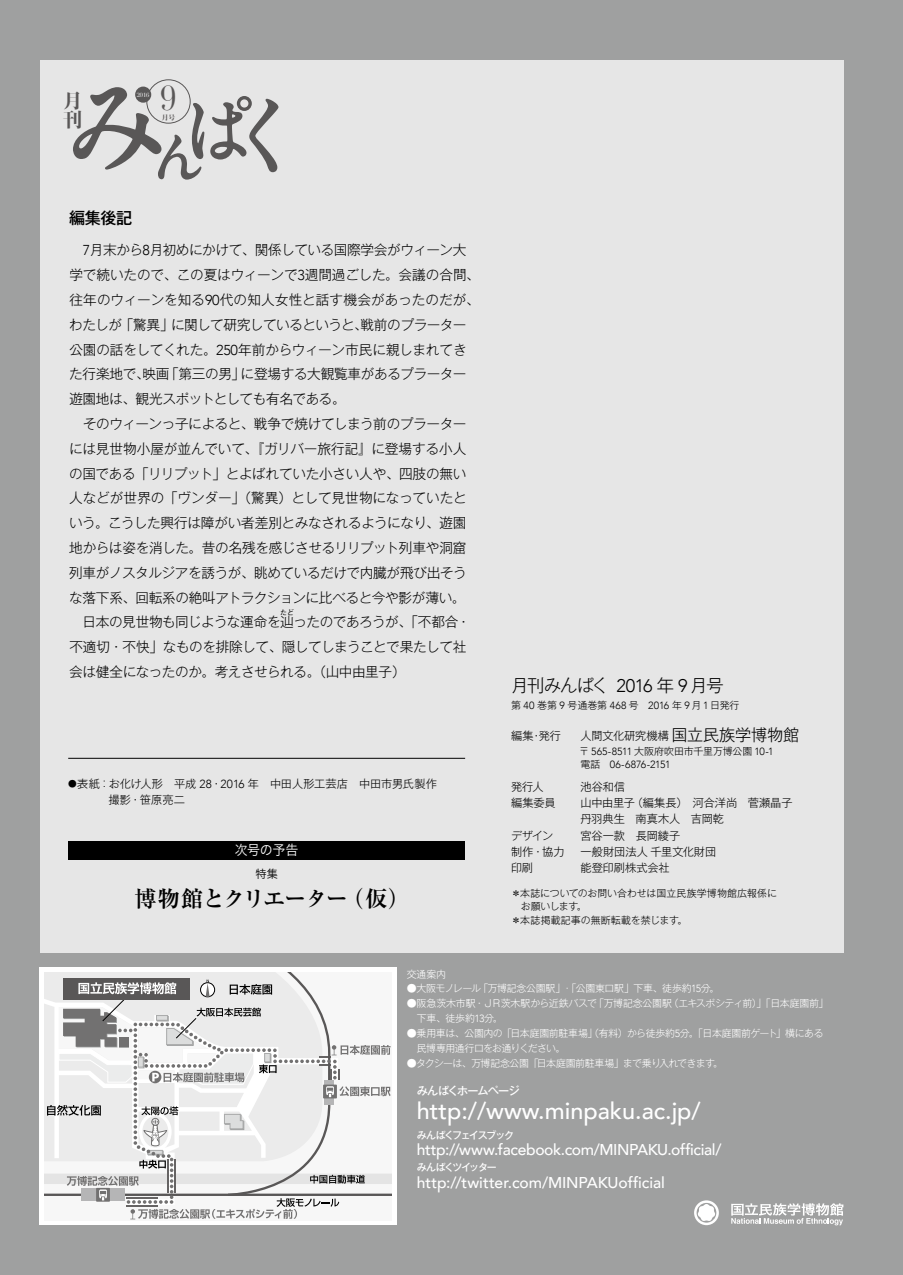
<style>
.page{position:relative;width:903px;height:1275px;background:#9fa0a0}
.page>*{position:absolute;margin:0;border:0;box-sizing:border-box;transform-origin:0 0}
.t1{font:33.95px "Didot LH";color:#595757;scale:.9 1}
.t2{font:500 23.45px "Avenir";color:#fff}
.t3{font:700 22.4px "Ryumin Pro";letter-spacing:-.06em;color:#000}
.t4{font:800 19.43px/19.4px "Kocho Std";color:#595757}
.t5{font:300 17.32px "Gothic MB101 Pro";letter-spacing:-.065em;color:#000}
.t6{font:300 16.1px "Gothic MB101 Pro";letter-spacing:-.005em;color:#000}
.t7{font:500 16.1px "Gothic MB101 Pro";color:#000}
.t8{font:500 15.58px "Avenir";letter-spacing:-.015em;color:#fff}
.t9{font:300 13.65px/24.8px "Gothic MB101 Pro";letter-spacing:-.025em;color:#000}
.t10{font:300 13.65px "Gothic MB101 Pro";letter-spacing:-.005em;color:#000}
.t11{font:300 13.65px "Gothic MB101 Pro";letter-spacing:.005em;color:#000}
.t12{font:13.65px "Hira Kaku Pro W3";letter-spacing:-.02em;color:#fff;scale:.95 1}
.t13{font:300 11.72px "Avenir";letter-spacing:.005em;color:#000}
.t14{font:300 11.2px "Gothic MB101 Pro";letter-spacing:-.005em;color:#000}
.t15{font:500 11.2px "Gothic MB101 Pro";letter-spacing:-.08em;color:#fff}
.t16{font:11.2px "Hira Kaku Pro W3";color:#000}
.t17{font:300 10.5px "Avenir";letter-spacing:-.015em;color:#000}
.t18{font:300 9.97px/14.9px "Gothic MB101 Pro";letter-spacing:-.03em;color:#fff}
.t19{font:300 9.97px/13.7px "Gothic MB101 Pro";color:#000}
.t20{font:300 9.97px/14.9px "Gothic MB101 Pro";letter-spacing:-.05em;color:#fff}
.t21{font:300 9.97px "Gothic MB101 Pro";letter-spacing:-.055em;color:#fff}
.t22{font:500 9.97px "Gothic MB101 Pro";letter-spacing:-.12em;color:#fff}
.t23{font:300 9.97px "Gothic MB101 Pro";letter-spacing:-.065em;color:#fff}
.t24{font:300 8.75px "Gothic MB101 Pro";color:#000}
.t25{font:300 6.83px "Gothic MB101 Pro";color:#000}
.t26{font:800 6.83px "Kocho Std";color:#595757}
.t27{font:5.95px "Didot LH";color:#fff}
.s1{font-family:"Avenir";font-size:14.35px}
.s2{font-family:"Gothic MB101 Pro";font-size:11.2px}
.s3{font-family:"Avenir";font-size:18.2px}
.s4{font-family:"Gothic MB101 Pro";font-size:9.97px}
.s5{font-family:"Avenir";font-size:10.5px}
</style>
<div class="page">
<div style="left:40px;top:60px;width:803px;height:892px;background:#e6e6e6"></div>
<div style="left:40px;top:967px;width:357px;height:258px;background:#fff"></div>
<div style="left:68px;top:841px;width:397px;height:18px;background:#000"></div>
<hr style="left:68px;top:758px;width:397px;height:1px;background:#000">
<div style="left:147px;top:80px;width:43px;height:43px;border:1px solid #595757;border-radius:50%"></div>
<svg style="left:73px;top:87px;width:205px;height:93px"></svg>
<svg style="left:694px;top:1200px;width:25px;height:25px"></svg>
<svg style="left:731px;top:1203px;width:112px;height:22px"></svg>
<hr style="left:45px;top:1194px;width:347px;height:2px;background:#595757">
<svg style="left:47px;top:972px;width:344px;height:247px"></svg>
<h3 class="t4" style="left:63px;top:88px;width:20px">月刊</h3>
<p class="t27" style="left:137px;top:92px;width:14px">2016</p>
<h1 class="t1" style="left:160px;top:78px;width:19px">9</h1>
<p class="t26" style="left:162px;top:112px;width:15px">月号</p>
<p class="t7" style="left:69px;top:205px;width:65px">編集後記</p>
<p class="t9" style="left:83px;top:236px;width:385px"><span class="s1">7</span>月末から<span class="s1">8</span>月初めにかけて、関係している国際学会がウィーン大</p>
<p class="t9" style="left:69px;top:261px;width:412px">学で続いたので、この夏はウィーンで<span class="s1">3</span>週間過ごした。会議の合間、</p>
<p class="t11" style="left:69px;top:288px;width:412px">往年のウィーンを知る<span class="s1">90</span>代の知人女性と話す機会があったのだが、</p>
<p class="t9" style="left:171px;top:310px;width:297px">に関して研究しているというと戦前のプラーター</p>
<p class="t9" style="left:354px;top:310px;width:15px">、</p>
<p class="t9" style="left:120px;top:310px;width:55px">「驚異」</p>
<p class="t9" style="left:69px;top:310px;width:54px">わたしが</p>
<p class="t9" style="left:69px;top:335px;width:399px">公園の話をしてくれた。<span class="s1">250</span>年前からウィーン市民に親しまれてき</p>
<p class="t9" style="left:241px;top:360px;width:227px">に登場する大観覧車があるプラーター</p>
<p class="t9" style="left:69px;top:360px;width:102px">た行楽地で映画</p>
<p class="t9" style="left:136px;top:360px;width:15px">、</p>
<p class="t9" style="left:69px;top:385px;width:278px">遊園地は、観光スポットとしても有名である。</p>
<p class="t9" style="left:83px;top:409px;width:385px">そのウィーンっ子によると、戦争で焼けてしまう前のプラーター</p>
<p class="t10" style="left:69px;top:437px;width:399px">には見世物小屋が並んでいて、『ガリバー旅行記』に登場する小人</p>
<p class="t9" style="left:69px;top:459px;width:399px">の国である「リリプット」とよばれていた小さい人や、四肢の無い</p>
<p class="t10" style="left:69px;top:487px;width:399px">人などが世界の「ヴンダー」（驚異）として見世物になっていたと</p>
<p class="t9" style="left:69px;top:509px;width:399px">いう。こうした興行は障がい者差別とみなされるようになり、遊園</p>
<p class="t9" style="left:69px;top:533px;width:399px">地からは姿を消した。昔の名残を感じさせるリリプット列車や洞窟</p>
<p class="t9" style="left:69px;top:558px;width:399px">列車がノスタルジアを誘うが、眺めているだけで内臓が飛び出そう</p>
<p class="t9" style="left:69px;top:583px;width:398px">な落下系、回転系の絶叫アトラクションに比べると今や影が薄い。</p>
<p class="t9" style="left:83px;top:608px;width:389px">日本の見世物も同じような運命を辿ったのであろうが、「不都合・</p>
<p class="t9" style="left:165px;top:360px;width:82px">「第三の男」</p>
<p class="t25" style="left:280px;top:606px;width:15px">たど</p>
<p class="t9" style="left:69px;top:633px;width:399px">不適切・不快」なものを排除して、隠してしまうことで果たして社会は健全になったのか。考えさせられる。（山中由里子(</p>
<p class="t14" style="left:77px;top:774px;width:87px">表紙：お化け人形</p>
<p class="t24" style="left:68px;top:776px;width:10px">●</p>
<p class="t13" style="left:174px;top:777px;width:86px"><span class="s2">平成</span> 28<span class="s2">・</span>2016 <span class="s2">年</span></p>
<p class="t14" style="left:270px;top:774px;width:80px">中田人形工芸店</p>
<p class="t14" style="left:359px;top:774px;width:79px">中田市男氏製作</p>
<p class="t14" style="left:108px;top:790px;width:78px">撮影・笹原亮二</p>
<p class="t12" style="left:235px;top:838px;width:69px">次号の予告</p>
<p class="t16" style="left:255px;top:864px;width:24px">特集</p>
<h3 class="t3" style="left:134px;top:881px;width:215px">博物館とクリエーター</h3>
<h3 class="t3" style="left:342px;top:881px;width:70px">（仮(</h3>
<p class="t18" style="left:407px;top:965px;width:41px">交通案内</p>
<p class="t5" style="left:511px;top:671px;width:214px">月刊みんぱく <span class="s3">2016</span> 年 <span class="s3">9</span> 月号</p>
<p class="t17" style="left:648px;top:699px;width:93px">2016 <span class="s4">年</span> 9 <span class="s4">月</span> 1 <span class="s4">日発行</span></p>
<p class="t19" style="left:511px;top:697px;width:129px">第 <span class="s5">40</span> 巻第 <span class="s5">9</span> 号通巻第 <span class="s5">468</span> 号</p>
<p class="t14" style="left:511px;top:726px;width:24px">編集</p>
<p class="t14" style="left:539px;top:726px;width:24px">発行</p>
<p class="t14" style="left:531px;top:726px;width:13px">・</p>
<p class="t6" style="left:671px;top:721px;width:130px">国立民族学博物館</p>
<p class="t14" style="left:580px;top:726px;width:90px">人間文化研究機構</p>
<p class="t14" style="left:511px;top:778px;width:34px">発行人</p>
<p class="t19" style="left:579px;top:743px;width:196px">〒 <span class="s5">565-8511</span> 大阪府吹田市千里万博公園 <span class="s5">10-1</span></p>
<p class="t17" style="left:610px;top:758px;width:62px">06-6876-2151</p>
<p class="t19" style="left:580px;top:756px;width:21px">電話</p>
<p class="t14" style="left:580px;top:778px;width:46px">池谷和信</p>
<p class="t14" style="left:511px;top:794px;width:46px">編集委員</p>
<p class="t14" style="left:632px;top:794px;width:107px">（編集長）河合洋尚</p>
<p class="t14" style="left:580px;top:794px;width:56px">山中由里子</p>
<p class="t14" style="left:748px;top:794px;width:46px">菅瀬晶子</p>
<p class="t14" style="left:580px;top:810px;width:46px">丹羽典生</p>
<p class="t14" style="left:635px;top:810px;width:46px">南真木人</p>
<p class="t14" style="left:691px;top:810px;width:35px">吉岡乾</p>
<p class="t14" style="left:511px;top:826px;width:44px">デザイン</p>
<p class="t14" style="left:580px;top:826px;width:46px">宮谷一款</p>
<p class="t14" style="left:636px;top:826px;width:46px">長岡綾子</p>
<p class="t14" style="left:511px;top:842px;width:55px">制作・協力</p>
<p class="t14" style="left:580px;top:842px;width:137px">一般財団法人千里文化財団</p>
<p class="t14" style="left:511px;top:858px;width:24px">印刷</p>
<p class="t19" style="left:577px;top:885px;width:202px;text-indent:-66px">＊本誌についてのお問い合わせは国立民族学博物館広報係に。</p>
<p class="t14" style="left:580px;top:858px;width:91px">能登印刷株式会社</p>
<p class="t19" style="left:521px;top:898px;width:59px">お願いします</p>
<p class="t19" style="left:511px;top:912px;width:169px">＊本誌掲載記事の無断転載を禁じます</p>
<p class="t19" style="left:677px;top:912px;width:11px">。</p>
<p class="t18" style="left:478px;top:980px;width:243px">「万博記念公園駅」･「公園東口駅」下車、徒歩約<span class="s5">15</span>分。</p>
<p class="t23" style="left:407px;top:980px;width:76px">●大阪モノレール</p>
<p class="t20" style="left:669px;top:995px;width:161px">（エキスポシティ前）」「日本庭園前「</p>
<p class="t18" style="left:594px;top:995px;width:79px">「万博記念公園駅</p>
<p class="t18" style="left:417px;top:995px;width:182px;text-indent:-10px">●阪急茨木市駅・ＪＲ茨木駅から近鉄バスで下車、徒歩約<span class="s5">13</span>分。</p>
<p class="t18" style="left:510px;top:1024px;width:269px">日本庭園前駐車場｣（有料）から徒歩約分<span class="s5">5</span> 。「日本庭園前ゲート</p>
<p class="t20" style="left:417px;top:1024px;width:150px;text-indent:-10px">●乗用車は、公園内の｢<br>民博専用通行口をお通りください。</p>
<p class="t18" style="left:776px;top:1024px;width:49px">」横にある</p>
<p class="t21" style="left:537px;top:1055px;width:180px">日本庭園前駐車場｣まで乗り入れできます</p>
<p class="t18" style="left:534px;top:1054px;width:6px">｢</p>
<p class="t21" style="left:407px;top:1055px;width:124px">●タクシーは、万博記念公園</p>
<p class="t18" style="left:713px;top:1054px;width:11px">。</p>
<p class="t15" style="left:417px;top:1082px;width:104px">みんぱくホームページ</p>
<h2 class="t2" style="left:417px;top:1090px;width:285px">http://www.minpaku.ac j p. /</h2>
<p class="t22" style="left:417px;top:1126px;width:99px">みんぱくフェイスブック</p>
<p class="t8" style="left:417px;top:1136px;width:306px">http://www.facebook.com/MINPAKU.official/</p>
<p class="t22" style="left:417px;top:1159px;width:82px">みんぱくツイッター</p>
<p class="t8" style="left:417px;top:1169px;width:250px">http://twitter.com/MINPAKUofficial</p>
</div>
